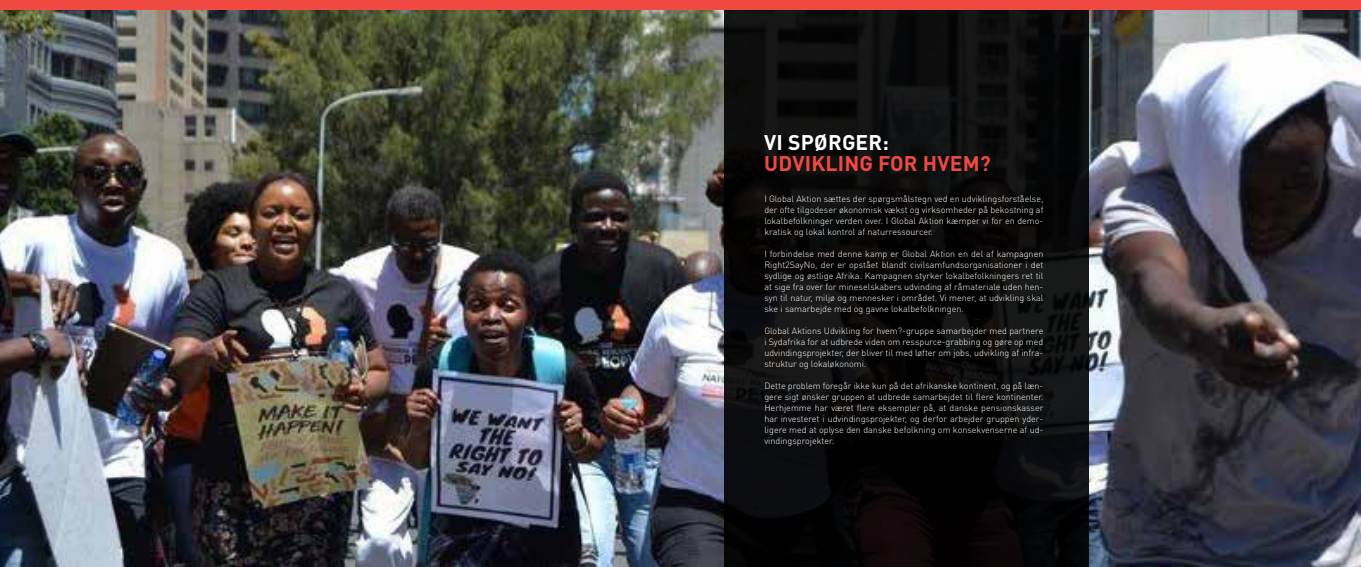
<style>
.page{position:relative;width:1361px;height:567px;background:#fff}
.page>*{position:absolute;margin:0;border:0;box-sizing:border-box;transform-origin:0 0}
.t1{font:700 21px "DIN Pro";letter-spacing:.01em;color:#f04942}
.t2{font:700 21px "DIN Pro";letter-spacing:.01em;color:#fff}
.t3{font:300 9px/11px "DIN Pro";color:#fff;text-align:justify}
</style>
<div class="page">
<img style="left:0;top:10px;width:1361px;height:557px">
<svg style="left:724px;top:10px;width:365px;height:557px;background:#0a0a0a"></svg>
<div style="left:0;top:0;width:1361px;height:10px;background:#f04942"></div>
<h1 class="t2" style="left:764px;top:128px;width:126px">VI SPØRGER:</h1>
<h1 class="t1" style="left:764px;top:149px;width:228px">UDVIKLING FOR HVEM?</h1>
<p class="t3" style="left:764px;top:193px;width:281px">I Global Aktion sættes der spørgsmålstegn ved en udviklingsforståelse, der ofte tilgodeser økonomisk vækst og virksomheder på bekostning af lokalbefolkninger verden over. I Global Aktion kæmper vi for en demo&shy;kratisk og lokal kontrol af naturressourcer.</p>
<p class="t3" style="left:764px;top:248px;width:281px">I forbindelse med denne kamp er Global Aktion en del af kampagnen Right2SayNo, der er opstået blandt civilsamfundsorganisationer i det sydlige og østlige Afrika. Kampagnen styrker lokalbefolkningers ret til at sige fra over for mineselskabers udvinding af råmateriale uden hen&shy;syn til natur, miljø og mennesker i området. Vi mener, at udvikling skal ske i samarbejde med og gavne lokalbefolkningen.</p>
<p class="t3" style="left:764px;top:325px;width:281px">Global Aktions Udvikling for hvem?-gruppe samarbejder med partnere i Sydafrika for at udbrede viden om resspurce-grabbing og gøre op med udvindingsprojekter, der bliver til med løfter om jobs, udvikling af infra&shy;struktur og lokaløkonomi.</p>
<p class="t3" style="left:764px;top:380px;width:281px">Dette problem foregår ikke kun på det afrikanske kontinent, og på læn&shy;gere sigt ønsker gruppen at udbrede samarbejdet til flere kontinenter.<br>Herhjemme har været flere eksempler på, at danske pensionskasser har investeret i udvindingsprojekter, og derfor arbejder gruppen yder&shy;ligere med at oplyse den danske befolkning om konsekvenserne af ud&shy;vindingsprojekter.</p>
</div>
